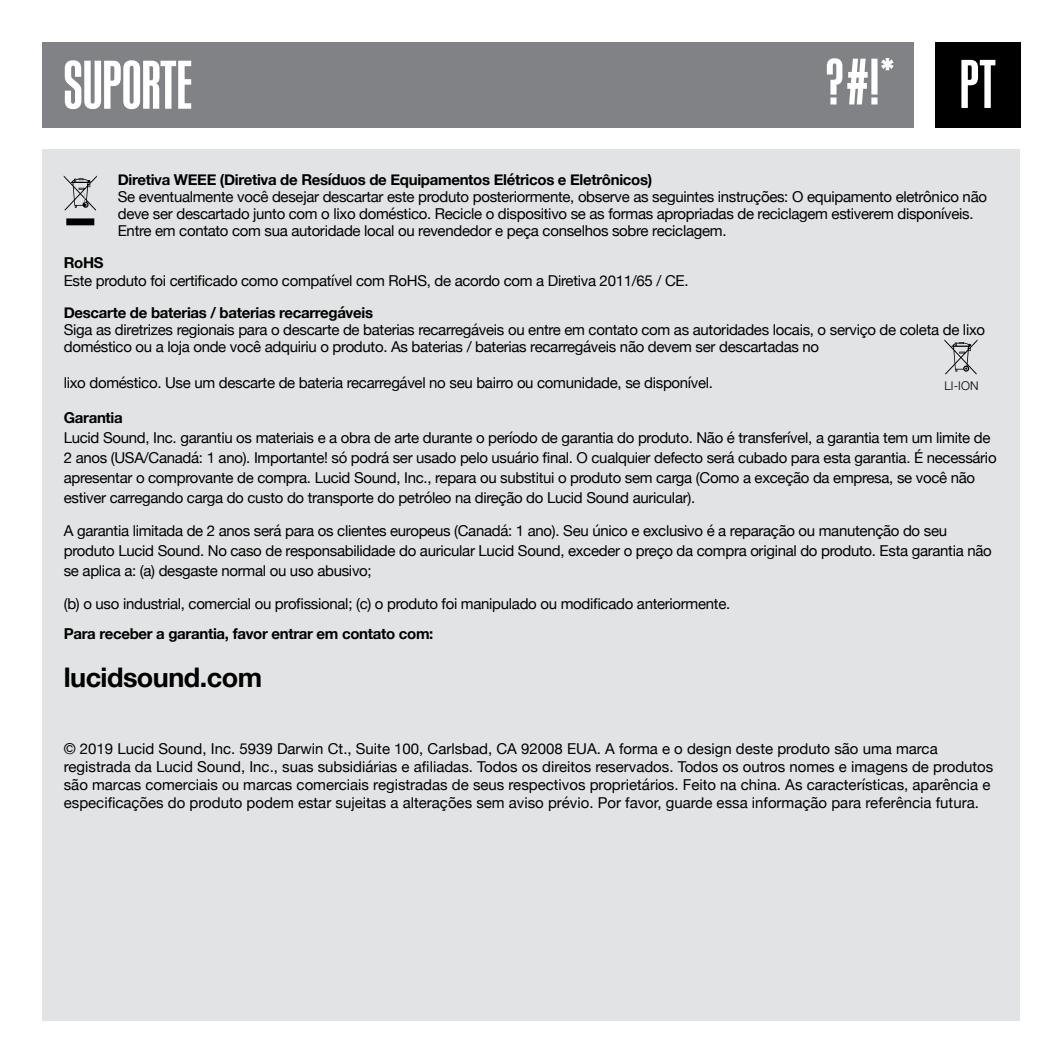
<style>
.page{position:relative;width:1063px;height:1063px;background:#fff}
.page>*{position:absolute;margin:0;border:0;box-sizing:border-box;transform-origin:0 0}
.t1{font:500 66px "Kommissar X Cond";letter-spacing:.015em;color:#fff}
.t2{font:500 63px "Kommissar X Cond";color:#fff}
.t3{font:700 27px "Helvetica Neue";letter-spacing:-.02em;color:#000}
.t4{font:15px/20.1px "Helvetica Neue";letter-spacing:-.02em;color:#000}
.t5{font:15px/18px "Helvetica Neue";color:#000}
.t6{font:700 15px "Helvetica Neue";letter-spacing:-.02em;color:#000}
.t7{font:300 12px "Helvetica Neue";color:#000}
</style>
<div class="page">
<div style="left:43px;top:149px;width:977px;height:871px;background:#e2e3e4"></div>
<div style="left:43px;top:43px;width:871px;height:85px;background:#808285"></div>
<div style="left:935px;top:43px;width:85px;height:85px;background:#000"></div>
<svg style="left:64px;top:176px;width:33px;height:49px"></svg>
<svg style="left:944px;top:339px;width:33px;height:35px"></svg>
<h1 class="t1" style="left:64px;top:42px;width:130px">SUPORTE</h1>
<h2 class="t2" style="left:826px;top:41px;width:69px">?#!*</h2>
<h1 class="t1" style="left:960px;top:41px;width:37px">PT</h1>
<p class="t6" style="left:118px;top:168px;width:536px">Diretiva WEEE (Diretiva de Resíduos de Equipamentos Elétricos e Eletrônicos)</p>
<p class="t4" style="left:118px;top:189px;width:871px;line-height:17.1px">Se eventualmente você desejar descartar este produto posteriormente, observe as seguintes instruções: O equipamento eletrônico não deve ser descartado junto com o lixo doméstico. Recicle o dispositivo se as formas apropriadas de reciclagem estiverem disponíveis.<br>Entre em contato com sua autoridade local ou revendedor e peça conselhos sobre reciclagem.</p>
<p class="t6" style="left:64px;top:251px;width:41px">RoHS</p>
<p class="t4" style="left:64px;top:271px;width:626px">Este produto foi certificado como compatível com RoHS, de acordo com a Diretiva 2011/65 / CE.</p>
<p class="t6" style="left:64px;top:301px;width:311px">Descarte de baterias / baterias recarregáveis</p>
<p class="t4" style="left:64px;top:322px;width:923px;line-height:17.1px">Siga as diretrizes regionais para o descarte de baterias recarregáveis ou entre em contato com as autoridades locais, o serviço de coleta de lixo doméstico ou a loja onde você adquiriu o produto. As baterias / baterias recarregáveis não devem ser descartadas no</p>
<p class="t4" style="left:64px;top:373px;width:651px">lixo doméstico. Use um descarte de bateria recarregável no seu bairro ou comunidade, se disponível.</p>
<p class="t6" style="left:64px;top:406px;width:60px">Garantia</p>
<p class="t4" style="left:64px;top:428px;width:934px">Lucid Sound, Inc. garantiu os materiais e a obra de arte durante o período de garantia do produto. Não é transferível, a garantia tem um limite de 2 anos (USA/Canadá: 1 ano). Importante! só podrá ser usado pelo usuário final. O cualquier defecto será cubado para esta garantia. É necessário apresentar o comprovante de compra. Lucid Sound, Inc., repara ou substitui o produto sem carga (Como a exceção da empresa, se você não estiver carregando carga do custo do transporte do petróleo na direção do Lucid Sound auricular).</p>
<p class="t4" style="left:64px;top:522px;width:929px">A garantia limitada de 2 anos será para os clientes europeus (Canadá: 1 ano). Seu único e exclusivo é a reparação ou manutenção do seu produto Lucid Sound. No caso de responsabilidade do auricular Lucid Sound, exceder o preço da compra original do produto. Esta garantia não se aplica a: (a) desgaste normal ou uso abusivo;</p>
<p class="t4" style="left:64px;top:595px;width:668px">(b) o uso industrial, comercial ou profissional; (c) o produto foi manipulado ou modificado anteriormente.</p>
<p class="t6" style="left:64px;top:622px;width:371px">Para receber a garantia, favor entrar em contato com:</p>
<h3 class="t3" style="left:64px;top:657px;width:200px">lucidsound.com</h3>
<p class="t7" style="left:944px;top:376px;width:36px">LI-ION</p>
<p class="t5" style="left:64px;top:740px;width:931px">© 2019 Lucid Sound, Inc. 5939 Darwin Ct., Suite 100, Carlsbad, CA 92008 EUA. A forma e o design deste produto são uma marca registrada da Lucid Sound, Inc., suas subsidiárias e afiliadas. Todos os direitos reservados. Todos os outros nomes e imagens de produtos são marcas comerciais ou marcas comerciais registradas de seus respectivos proprietários. Feito na china. As características, aparência e especificações do produto podem estar sujeitas a alterações sem aviso prévio. Por favor, guarde essa informação para referência futura.</p>
</div>
